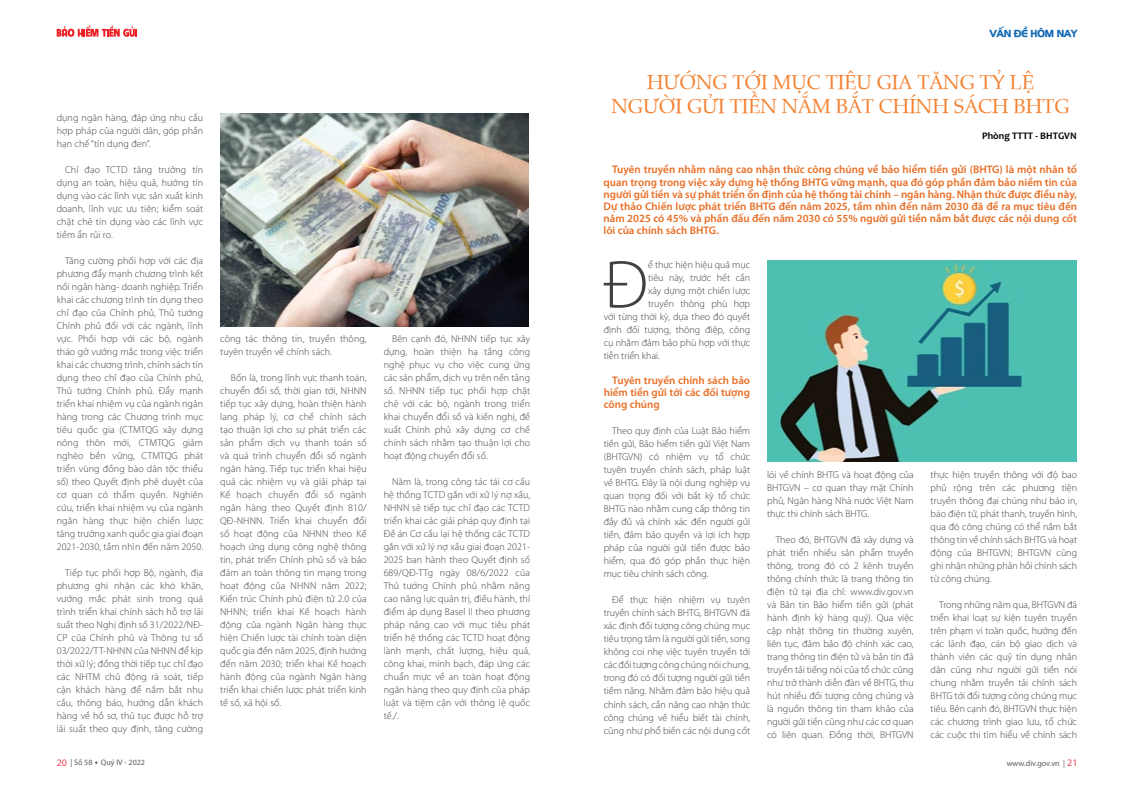
<style>
.page{position:relative;width:1134px;height:794px;background:#fff}
.page>*{position:absolute;margin:0;border:0;box-sizing:border-box;transform-origin:0 0}
.t1{font:300 67.9px "Myriad Pro";color:#414042}
.t2{font:20px/24px "UVN Viet Sach";color:#f58232;text-align:center}
.t3{font:600 11px/12px "Myriad Pro";color:#e86e25;text-align:justify}
.t4{font:300 10px/13px "Myriad Pro";color:#414042;text-align:justify}
.t5{font:700 10px "Candara";color:#000}
.t6{font:10px "UTM Hanzel";color:#1268b3}
.t7{font:8px "Myriad Pro";color:#58595b}
.s1{font-size:10px;color:#ef4056}
</style>
<div class="page">
<svg style="left:57px;top:25px;width:80px;height:12px"></svg>
<img style="left:220px;top:113px;width:309px;height:213px">
<img style="left:767px;top:261px;width:310px;height:201px">
<p class="t4" style="left:57px;top:111px;width:148px">dụng ngân hàng, đáp ứng nhu cầu hợp pháp của người dân, góp phần hạn chế “tín dụng đen”.</p>
<p class="t4" style="left:57px;top:163px;width:148px;text-indent:8px">Chỉ đạo TCTD tăng trưởng tín dụng an toàn, hiệu quả, hướng tín dụng vào các lĩnh vực sản xuất kinh doanh, lĩnh vực ưu tiên; kiểm soát chặt chẽ tín dụng vào các lĩnh vực tiềm ẩn rủi ro.</p>
<p class="t4" style="left:57px;top:254px;width:148px;text-indent:8px">Tăng cường phối hợp với các địa phương đẩy mạnh chương trình kết nối ngân hàng- doanh nghiệp. Triển khai các chương trình tín dụng theo chỉ đạo của Chính phủ, Thủ tướng Chính phủ đối với các ngành, lĩnh vực. Phối hợp với các bộ, ngành tháo gỡ vướng mắc trong việc triển khai các chương trình, chính sách tín dụng theo chỉ đạo của Chính phủ, Thủ tướng Chính phủ. Đẩy mạnh triển khai nhiệm vụ của ngành ngân hàng trong các Chương trình mục tiêu quốc gia (CTMTQG xây dựng nông thôn mới, CTMTQG giảm nghèo bền vững, CTMTQG phát triển vùng đồng bào dân tộc thiểu số) theo Quyết định phê duyệt của cơ quan có thẩm quyền. Nghiên cứu, triển khai nhiệm vụ của ngành ngân hàng thực hiện chiến lược tăng trưởng xanh quốc gia giai đoạn 2021-2030, tầm nhìn đến năm 2050.</p>
<p class="t4" style="left:57px;top:566px;width:148px;text-indent:8px">Tiếp tục phối hợp Bộ, ngành, địa phương ghi nhận các khó khăn, vướng mắc phát sinh trong quá trình triển khai chính sách hỗ trợ lãi suất theo Nghị định số 31/2022/NĐ-CP của Chính phủ và Thông tư số 03/2022/TT-NHNN của NHNN để kịp thời xử lý; đồng thời tiếp tục chỉ đạo các NHTM chủ động rà soát, tiếp cận khách hàng để nắm bắt nhu cầu, thông báo, hướng dẫn khách hàng về hồ sơ, thủ tục được hỗ trợ lãi suất theo quy định, tăng cường</p>
<p class="t4" style="left:220px;top:332px;width:148px">công tác thông tin, truyền thông, tuyên truyền về chính sách.</p>
<p class="t4" style="left:220px;top:371px;width:148px;text-indent:11px">Bốn là, trong lĩnh vực thanh toán, chuyển đổi số, thời gian tới, NHNN tiếp tục xây dựng, hoàn thiện hành lang pháp lý, cơ chế chính sách tạo thuận lợi cho sự phát triển các sản phẩm dịch vụ thanh toán số và quá trình chuyển đổi số ngành ngân hàng. Tiếp tục triển khai hiệu quả các nhiệm vụ và giải pháp tại Kế hoạch chuyển đổi số ngành ngân hàng theo Quyết định 810/ QĐ-NHNN. Triển khai chuyển đổi số hoạt động của NHNN theo Kế hoạch ứng dụng công nghệ thông tin, phát triển Chính phủ số và bảo đảm an toàn thông tin mạng trong hoạt động của NHNN năm 2022; Kiến trúc Chính phủ điện tử 2.0 của NHNN; triển khai Kế hoạch hành động của ngành Ngân hàng thực hiện Chiến lược tài chính toàn diện quốc gia đến năm 2025, định hướng đến năm 2030; triển khai Kế hoạch hành động của ngành Ngân hàng triển khai chiến lược phát triển kinh tế số, xã hội số.</p>
<p class="t4" style="left:384px;top:332px;width:148px;text-indent:8px">Bên cạnh đó, NHNN tiếp tục xây dựng, hoàn thiện hạ tầng công nghệ phục vụ cho việc cung ứng các sản phẩm, dịch vụ trên nền tảng số. NHNN tiếp tục phối hợp chặt chẽ với các bộ, ngành trong triển khai chuyển đổi số và kiến nghị, đề xuất Chính phủ xây dựng cơ chế chính sách nhằm tạo thuận lợi cho hoạt động chuyển đổi số.</p>
<p class="t4" style="left:384px;top:475px;width:148px;text-indent:8px">Năm là, trong công tác tái cơ cấu hệ thống TCTD gắn với xử lý nợ xấu, NHNN sẽ tiếp tục chỉ đạo các TCTD triển khai các giải pháp quy định tại Đề án Cơ cấu lại hệ thống các TCTD gắn với xử lý nợ xấu giai đoạn 2021- 2025 ban hành theo Quyết định số 689/QĐ-TTg ngày 08/6/2022 của Thủ tướng Chính phủ nhằm nâng cao năng lực quản trị, điều hành, thí điểm áp dụng Basel II theo phương pháp nâng cao với mục tiêu phát triển hệ thống các TCTD hoạt động lành mạnh, chất lượng, hiệu quả, công khai, minh bạch, đáp ứng các chuẩn mực về an toàn hoạt động ngân hàng theo quy định của pháp luật và tiệm cận với thông lệ quốc tế./.</p>
<p class="t6" style="left:990px;top:26px;width:89px">VẤN ĐỀ HÔM NAY</p>
<h2 class="t2" style="left:611px;top:68px;width:460px">HƯỚNG TỚI MỤC TIÊU GIA TĂNG TỶ LỆ<br>NGƯỜI GỬI TIỀN NẮM BẮT CHÍNH SÁCH BHTG</h2>
<p class="t5" style="left:982px;top:129px;width:96px">Phòng TTTT - BHTGVN</p>
<p class="t3" style="left:603px;top:163px;width:475px;text-indent:9px">Tuyên truyền nhằm nâng cao nhận thức công chúng về bảo hiểm tiền gửi (BHTG) là một nhân tố quan trọng trong việc xây dựng hệ thống BHTG vững mạnh, qua đó góp phần đảm bảo niềm tin của người gửi tiền và sự phát triển ổn định của hệ thống tài chính – ngân hàng. Nhận thức được điều này, Dự thảo Chiến lược phát triển BHTG đến năm 2025, tầm nhìn đến năm 2030 đã đề ra mục tiêu đến năm 2025 có 45% và phấn đấu đến năm 2030 có 55% người gửi tiền nắm bắt được các nội dung cốt lõi của chính sách BHTG.</p>
<h1 class="t1" style="left:604px;top:244px;width:46px">Đ</h1>
<p class="t4" style="left:648px;top:258px;width:103px">ể thực hiện hiệu quả mục</p>
<p class="t4" style="left:648px;top:271px;width:103px">tiêu này, trước hết cần</p>
<p class="t4" style="left:648px;top:284px;width:103px">xây dựng một chiến lược</p>
<p class="t4" style="left:648px;top:297px;width:103px">truyền thông phù hợp</p>
<p class="t4" style="left:604px;top:310px;width:148px">với từng thời kỳ, dựa theo đó quyết</p>
<p class="t4" style="left:604px;top:323px;width:148px">định đối tượng, thông điệp, công</p>
<p class="t4" style="left:604px;top:336px;width:148px">cụ nhằm đảm bảo phù hợp với thực</p>
<p class="t4" style="left:604px;top:349px;width:58px">tiễn triển khai.</p>
<p class="t3" style="left:604px;top:374px;width:148px;text-indent:9px">Tuyên truyền chính sách bảo hiểm tiền gửi tới các đối tượng công chúng</p>
<p class="t4" style="left:604px;top:424px;width:148px;text-indent:8px">Theo quy định của Luật Bảo hiểm tiền gửi, Bảo hiểm tiền gửi Việt Nam (BHTGVN) có nhiệm vụ tổ chức tuyên truyền chính sách, pháp luật về BHTG. Đây là nội dung nghiệp vụ quan trọng đối với bất kỳ tổ chức BHTG nào nhằm cung cấp thông tin đầy đủ và chính xác đến người gửi tiền, đảm bảo quyền và lợi ích hợp pháp của người gửi tiền được bảo hiểm, qua đó góp phần thực hiện mục tiêu chính sách công.</p>
<p class="t4" style="left:604px;top:593px;width:148px;text-indent:8px">Để thực hiện nhiệm vụ tuyên truyền chính sách BHTG, BHTGVN đã xác định đối tượng công chúng mục tiêu trọng tâm là người gửi tiền, song không coi nhẹ việc tuyên truyền tới các đối tượng công chúng nói chung, trong đó có đối tượng người gửi tiền tiềm năng. Nhằm đảm bảo hiệu quả chính sách, cần nâng cao nhận thức công chúng về hiểu biết tài chính, cũng như phổ biến các nội dung cốt</p>
<p class="t4" style="left:767px;top:468px;width:148px">lõi về chính BHTG và hoạt động của BHTGVN – cơ quan thay mặt Chính phủ, Ngân hàng Nhà nước Việt Nam thực thi chính sách BHTG.</p>
<p class="t4" style="left:767px;top:533px;width:148px;text-indent:8px">Theo đó, BHTGVN đã xây dựng và phát triển nhiều sản phẩm truyền thông, trong đó có 2 kênh truyền thông chính thức là trang thông tin điện tử tại địa chỉ: www.div.gov.vn và Bản tin Bảo hiểm tiền gửi (phát hành định kỳ hàng quý). Qua việc cập nhật thông tin thường xuyên, liên tục, đảm bảo độ chính xác cao, trang thông tin điện tử và bản tin đã truyền tải tiếng nói của tổ chức cũng như trở thành diễn đàn về BHTG, thu hút nhiều đối tượng công chúng và là nguồn thông tin tham khảo của người gửi tiền cũng như các cơ quan có liên quan. Đồng thời, BHTGVN</p>
<p class="t4" style="left:931px;top:468px;width:148px">thực hiện truyền thông với độ bao phủ rộng trên các phương tiện truyền thông đại chúng như báo in, báo điện tử, phát thanh, truyền hình, qua đó công chúng có thể nắm bắt thông tin về chính sách BHTG và hoạt động của BHTGVN; BHTGVN cũng ghi nhận những phản hồi chính sách từ công chúng.</p>
<p class="t4" style="left:931px;top:598px;width:148px;text-indent:8px">Trong những năm qua, BHTGVN đã triển khai loạt sự kiện tuyên truyền trên phạm vi toàn quốc, hướng đến các lãnh đạo, cán bộ giao dịch và thành viên các quỹ tín dụng nhân dân cũng như người gửi tiền nói chung nhằm truyền tải chính sách BHTG tới đối tượng công chúng mục tiêu. Bên cạnh đó, BHTGVN thực hiện các chương trình giao lưu, tổ chức các cuộc thi tìm hiểu về chính sách</p>
<p class="t7" style="left:57px;top:757px;width:90px"><span class="s1">20</span> | Số 58 Quý IV - 2022</p>
<p class="t7" style="left:1007px;top:758px;width:72px">www.div.gov.vn | <span class="s1">21</span></p>
</div>
